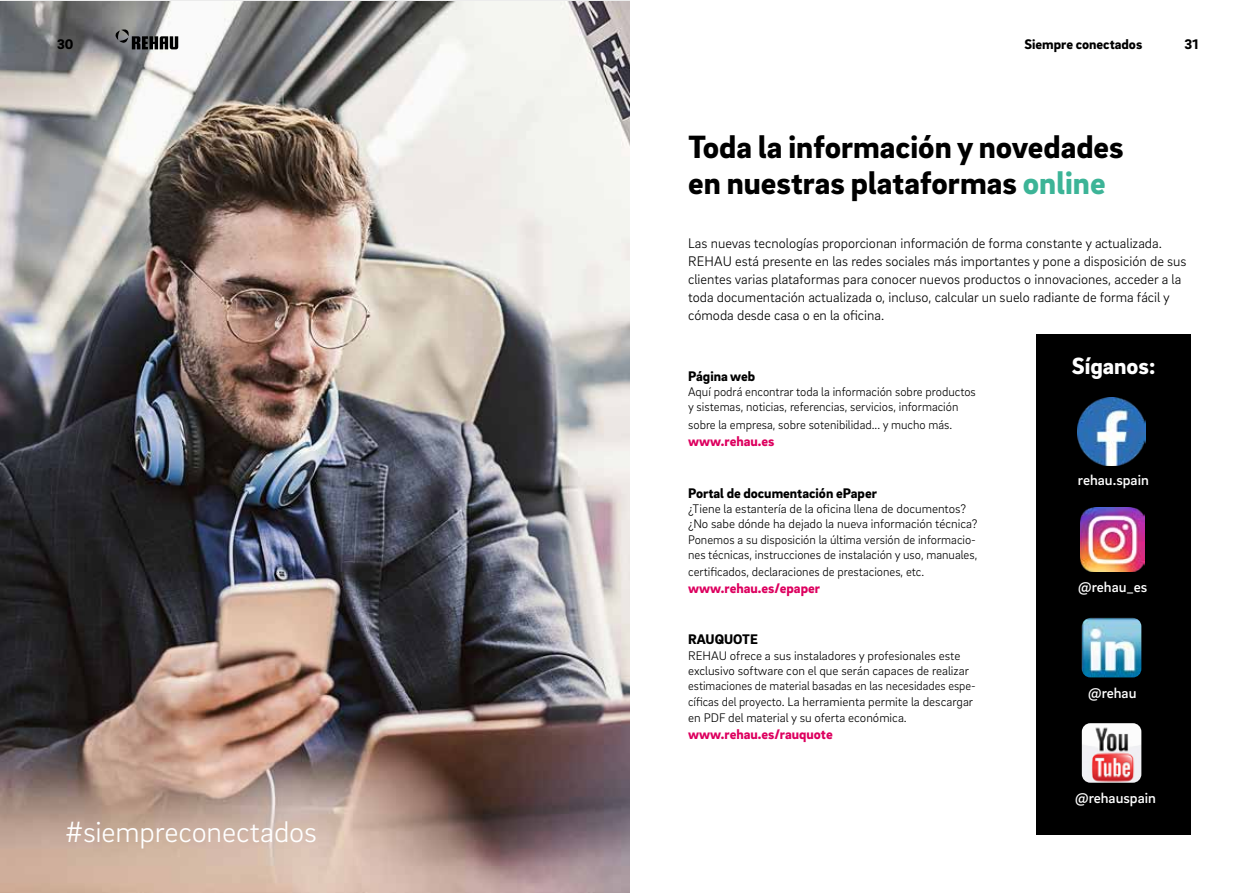
<style>
.page{position:relative;width:1259px;height:893px;background:#fff}
.page>*{position:absolute;margin:0;border:0;box-sizing:border-box;transform-origin:0 0}
.t1{font:900 33px/36px "Brix Sans";color:#000}
.t2{font:300 30px "Brix Sans";letter-spacing:-.005em;color:#fff}
.t3{font:900 24px "Brix Sans";color:#fff}
.t4{font:500 15px "Brix Sans";color:#fff}
.t5{font:300 14.25px/18px "Brix Sans";color:#000}
.t6{font:900 14.25px "Brix Sans";color:#000}
.t7{font:900 14.25px "Brix Sans";color:#dd005f}
.t8{font:300 12.75px/15.3px "Brix Sans";color:#000}
.s1{color:#3cb497}
</style>
<div class="page">
<img style="left:0;top:1px;width:629px;height:892px">
<div style="left:1036px;top:334px;width:155px;height:500px;background:#000"></div>
<img style="left:1077px;top:397px;width:68px;height:68px">
<img style="left:1080px;top:507px;width:64px;height:64px">
<img style="left:1081px;top:618px;width:60px;height:59px">
<img style="left:1081px;top:723px;width:60px;height:60px">
<svg style="left:115px;top:29px;width:63px;height:20px"></svg>
<p class="t6" style="left:57px;top:35px;width:18px">30</p>
<p class="t6" style="left:1024px;top:35px;width:119px">Siempre conectados</p>
<p class="t6" style="left:1184px;top:35px;width:15px">31</p>
<h1 class="t1" style="left:688px;top:127px;width:437px">Toda la información y novedades en nuestras plataformas <span class="s1">online</span></h1>
<p class="t5" style="left:688px;top:234px;width:500px">Las nuevas tecnologías proporcionan información de forma constante y actualizada.<br>REHAU está presente en las redes sociales más importantes y pone a disposición de sus clientes varias plataformas para conocer nuevos productos o innovaciones, acceder a la toda documentación actualizada o, incluso, calcular un suelo radiante de forma fácil y cómoda desde casa o en la oficina.</p>
<h2 class="t2" style="left:65px;top:812px;width:253px">#siempreconectados</h2>
<p class="t6" style="left:688px;top:366px;width:69px">Página web</p>
<p class="t8" style="left:688px;top:383px;width:289px">Aquí podrá encontrar toda la información sobre productos y sistemas, noticias, referencias, servicios, información</p>
<p class="t8" style="left:688px;top:417px;width:266px">sobre la empresa, sobre sotenibilidad... y mucho más.</p>
<p class="t7" style="left:688px;top:432px;width:88px">www.rehau.es</p>
<p class="t6" style="left:688px;top:483px;width:190px">Portal de documentación ePaper</p>
<p class="t8" style="left:688px;top:500px;width:291px">¿Tiene la estantería de la oficina llena de documentos? ¿No sabe dónde ha dejado la nueva información técnica?<br>Ponemos a su disposición la última versión de informacio&shy;nes técnicas, instrucciones de instalación y uso, manuales,</p>
<p class="t8" style="left:688px;top:563px;width:238px">certificados, declaraciones de prestaciones, etc.</p>
<p class="t7" style="left:688px;top:579px;width:133px">www.rehau.es/epaper</p>
<p class="t6" style="left:688px;top:630px;width:71px">RAUQUOTE</p>
<p class="t8" style="left:688px;top:647px;width:289px">REHAU ofrece a sus instaladores y profesionales este exclusivo software con el que serán capaces de realizar estimaciones de material basadas en las necesidades espe&shy;cíficas del proyecto. La herramienta permite la descargar en PDF del material y su oferta económica.</p>
<p class="t7" style="left:688px;top:725px;width:146px">www.rehau.es/rauquote</p>
<h3 class="t3" style="left:1071px;top:350px;width:85px">Síganos:</h3>
<p class="t4" style="left:1078px;top:470px;width:72px">rehau.spain</p>
<p class="t4" style="left:1078px;top:577px;width:71px">@rehau_es</p>
<p class="t4" style="left:1088px;top:683px;width:50px">@rehau</p>
<p class="t4" style="left:1075px;top:788px;width:82px">@rehauspain</p>
</div>
